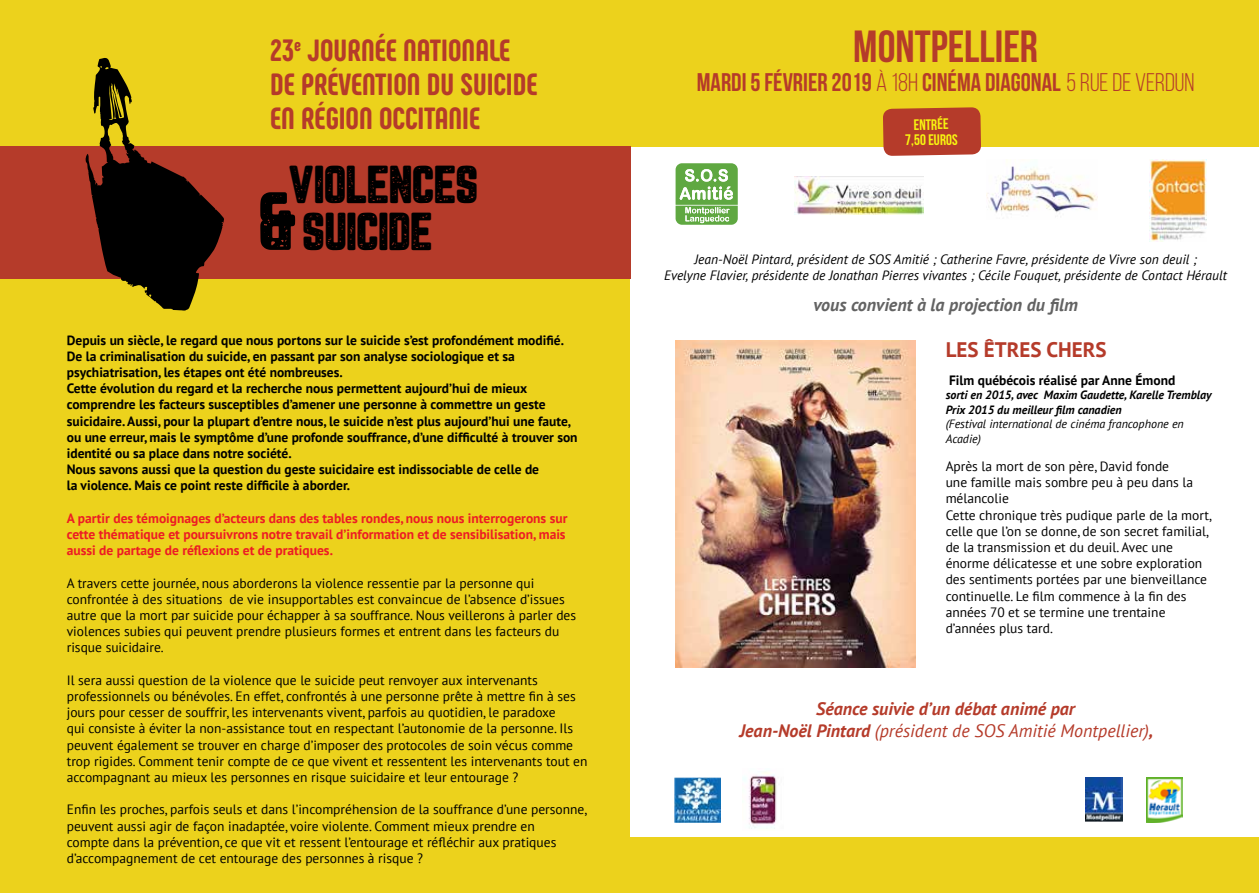
<style>
.page{position:relative;width:1259px;height:893px;background:#fff}
.page>*{position:absolute;margin:0;border:0;box-sizing:border-box;transform-origin:0 0}
.t1{font:700 45px "Bebas Neue";color:#b53b2a}
.t2{font:42.9px "Blocklyn Grunge";color:#000}
.t3{font:800 30.6px/33.9px "Phenomena";color:#b53b2a}
.t4{font:700 25.5px "Bebas Neue";color:#b53b2a}
.t5{font:700 21px "PT Sans";color:#b53b2a}
.t6{font:italic 700 18px/21.6px "PT Sans";color:#b53b2a;text-align:center}
.t7{font:italic 700 18px "PT Sans";color:#636363}
.t8{font:700 15.15px/15.5px "Bebas Neue";color:#f7f410;text-align:center}
.t9{font:13.5px/16.2px "PT Sans";color:#000}
.t10{font:700 13.5px/16.2px "PT Sans";color:#000}
.t11{font:700 13.5px/16.2px "PT Sans";color:#ed1c24}
.t12{font:italic 13.5px/16.2px "PT Sans";color:#000;text-align:center}
.t13{font:italic 700 12px/14.4px "PT Sans";color:#000}
.t14{font:italic 12px/14.4px "PT Sans";color:#000}
.s1{font-size:66.15px}
.s2{font-weight:400}
</style>
<div class="page">
<img style="left:794px;top:176px;width:129px;height:38px">
<svg style="left:675px;top:163px;width:63px;height:62px"></svg>
<div style="left:631px;top:838px;width:628px;height:55px;background:#ecd21c"></div>
<img style="left:1149px;top:159px;width:57px;height:82px">
<div style="left:629px;top:0;width:630px;height:146px;background:#ecd21c"></div>
<img style="left:675px;top:341px;width:240px;height:327px">
<img style="left:986px;top:160px;width:111px;height:53px">
<img style="left:1146px;top:777px;width:36px;height:45px">
<img style="left:1086px;top:777px;width:36px;height:44px">
<img style="left:743px;top:772px;width:34px;height:57px">
<img style="left:675px;top:777px;width:45px;height:45px">
<svg style="left:883px;top:107px;width:98px;height:49px;background:#b8442e"></svg>
<div style="left:0;top:0;width:629px;height:893px;background:#ecd21c"></div>
<div style="left:0;top:146px;width:631px;height:133px;background:#b53b2a"></div>
<svg style="left:85px;top:58px;width:139px;height:253px"></svg>
<h3 class="t3" style="left:270px;top:34px;width:269px">23<sup>e</sup> JOURNÉE NATIONALE<br>DE PRÉVENTION DU SUICIDE<br>EN RÉGION OCCITANIE</h3>
<h2 class="t2" style="left:287px;top:152px;width:191px">VIOLENCES</h2>
<h2 class="t2" style="left:257px;top:200px;width:176px"><span class="s1">&amp;</span>SUICIDE</h2>
<p class="t10" style="left:67px;top:331px;width:512px">Depuis un siècle, le regard que nous portons sur le suicide s’est profondément modifié.<br>De la criminalisation du suicide, en passant par son analyse sociologique et sa psychiatrisation, les étapes ont été nombreuses.<br>Cette évolution du regard et la recherche nous permettent aujourd’hui de mieux comprendre les facteurs susceptibles d’amener une personne à commettre un geste suicidaire. Aussi, pour la plupart d’entre nous, le suicide n’est plus aujourd’hui une faute, ou une erreur, mais le symptôme d’une profonde souffrance, d’une difficulté à trouver son identité ou sa place dans notre société.<br>Nous savons aussi que la question du geste suicidaire est indissociable de celle de<br>la violence. Mais ce point reste difficile à aborder.</p>
<p class="t11" style="left:67px;top:510px;width:502px">A partir des témoignages d’acteurs dans des tables rondes, nous nous interrogerons sur cette thématique et poursuivrons notre travail d’information et de sensibilisation, mais aussi de partage de réflexions et de pratiques.</p>
<p class="t9" style="left:67px;top:574px;width:511px">A travers cette journée, nous aborderons la violence ressentie par la personne qui confrontée à des situations de vie insupportables est convaincue de l’absence d’issues autre que la mort par suicide pour échapper à sa souffrance. Nous veillerons à parler des violences subies qui peuvent prendre plusieurs formes et entrent dans les facteurs du risque suicidaire.</p>
<p class="t9" style="left:67px;top:672px;width:522px">Il sera aussi question de la violence que le suicide peut renvoyer aux intervenants professionnels ou bénévoles. En effet, confrontés à une personne prête à mettre fin à ses jours pour cesser de souffrir, les intervenants vivent, parfois au quotidien, le paradoxe<br>qui consiste à éviter la non-assistance tout en respectant l’autonomie de la personne. Ils peuvent également se trouver en charge d’imposer des protocoles de soin vécus comme trop rigides. Comment tenir compte de ce que vivent et ressentent les intervenants tout en accompagnant au mieux les personnes en risque suicidaire et leur entourage ?</p>
<p class="t9" style="left:67px;top:801px;width:522px">Enfin les proches, parfois seuls et dans l’incompréhension de la souffrance d’une personne, peuvent aussi agir de façon inadaptée, voire violente. Comment mieux prendre en<br>compte dans la prévention, ce que vit et ressent l’entourage et réfléchir aux pratiques d’accompagnement de cet entourage des personnes à risque ?</p>
<h1 class="t1" style="left:853px;top:22px;width:186px">MONTPELLIER</h1>
<h3 class="t4" style="left:697px;top:68px;width:499px">MARDI 5 FÉVRIER 2019 <span class="s2">À 18H</span> CINÉMA DIAGONAL <span class="s2">5 RUE DE VERDUN</span></h3>
<p class="t8" style="left:904px;top:117px;width:54px;rotate:-1deg">ENTRÉE<br>7,50 EUROS</p>
<p class="t12" style="left:664px;top:251px;width:564px">Jean-Noël Pintard, président de SOS Amitié ; Catherine Favre, présidente de Vivre son deuil ;<br>Evelyne Flavier, présidente de Jonathan Pierres vivantes ; Cécile Fouquet, présidente de Contact Hérault</p>
<h3 class="t7" style="left:813px;top:293px;width:266px">vous convient à la projection du film</h3>
<h3 class="t5" style="left:945px;top:335px;width:163px">LES ÊTRES CHERS</h3>
<p class="t10" style="left:949px;top:372px;width:228px">Film québécois réalisé par Anne Émond</p>
<p class="t13" style="left:945px;top:388px;width:267px">sorti en 2015, avec Maxim Gaudette, Karelle Tremblay<br>Prix 2015 du meilleur film canadien</p>
<p class="t14" style="left:945px;top:417px;width:240px">(Festival international de cinéma francophone en<br>Acadie)</p>
<p class="t9" style="left:945px;top:458px;width:268px">Après la mort de son père, David fonde<br>une famille mais sombre peu à peu dans la mélancolie<br>Cette chronique très pudique parle de la mort, celle que l’on se donne, de son secret familial, de la transmission et du deuil. Avec une énorme délicatesse et une sobre exploration des sentiments portées par une bienveillance continuelle. Le film commence à la fin des années 70 et se termine une trentaine d’années plus tard.</p>
<h3 class="t6" style="left:739px;top:698px;width:415px">Séance suivie d’un débat animé par<br>Jean-Noël Pintard <span class="s2">(président de SOS Amitié Montpellier)</span>,</h3>
</div>
